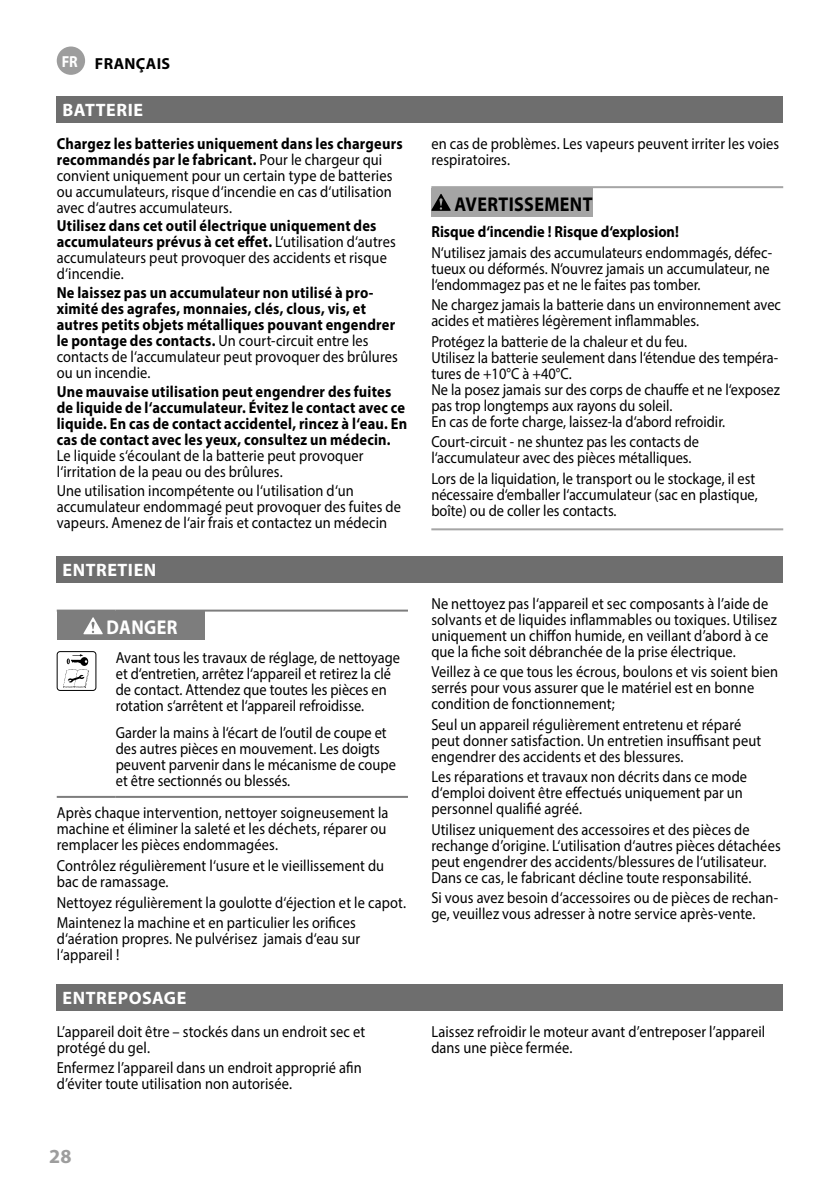
<style>
.page{position:relative;width:840px;height:1191px;background:#fff}
.page>*{position:absolute;margin:0;border:0;box-sizing:border-box;transform-origin:0 0}
.t1{font:700 20px "Myriad Pro";letter-spacing:.02em;color:#000;scale:.9 1}
.t2{font:700 20px "Myriad Pro";letter-spacing:.02em;color:#fff;scale:.9 1}
.t3{font:700 20px "Myriad Pro";color:#9d9d9d}
.t4{font:700 18px "Myriad Pro";letter-spacing:.03em;color:#fff}
.t5{font:16px/16px "Myriad Pro";letter-spacing:.005em;color:#000;scale:.9 1}
.t6{font:700 16px/16px "Myriad Pro";letter-spacing:.015em;color:#000;scale:.9 1}
.t7{font:700 16px "Myriad Pro";letter-spacing:.015em;color:#000}
.s1{color:#fff}
.s2{font-weight:700}
.s3{font-weight:400}
</style>
<div class="page">
<div style="left:57px;top:96px;width:725px;height:27px;background:#6e6e6e"></div>
<hr style="left:431px;top:528px;width:351px;height:2px;background:#a5a5a5">
<hr style="left:431px;top:186px;width:351px;height:2px;background:#a5a5a5">
<div style="left:431px;top:188px;width:161px;height:28px;background:#a5a5a5"></div>
<svg style="left:431px;top:194px;width:19px;height:17px"></svg>
<div style="left:57px;top:556px;width:725px;height:27px;background:#6e6e6e"></div>
<hr style="left:57px;top:609px;width:59px;height:2px;background:#7d7d7d">
<hr style="left:116px;top:609px;width:292px;height:2px;background:#7d7d7d">
<hr style="left:57px;top:796px;width:59px;height:2px;background:#7d7d7d">
<hr style="left:116px;top:796px;width:292px;height:2px;background:#7d7d7d">
<div style="left:57px;top:611px;width:147px;height:29px;background:#7d7d7d"></div>
<svg style="left:83px;top:617px;width:20px;height:17px"></svg>
<div style="left:57px;top:651px;width:39px;height:40px;border:1px solid #000;border-radius:3px"></div>
<svg style="left:63px;top:654px;width:26px;height:34px"></svg>
<div style="left:57px;top:984px;width:725px;height:27px;background:#6e6e6e"></div>
<div style="left:58px;top:48px;width:26px;height:26px;background:#9d9d9d;border-radius:50%"></div>
<div style="left:57px;top:47px;width:28px;height:28px;border:2px solid #9d9d9d;border-radius:50%"></div>
<p class="t7" style="left:62px;top:53px;width:110px"><span class="s1">FR</span> FRANÇAIS</p>
<p class="t4" style="left:63px;top:98px;width:82px">BATTERIE</p>
<p class="t5" style="left:57px;top:135px;width:385px"><span class="s2">Chargez les batteries uniquement dans les chargeurs recommandés par le fabricant.</span> Pour le chargeur qui convient uniquement pour un certain type de batteries ou accumulateurs, risque d‘incendie en cas d‘utilisation avec d‘autres accumulateurs.</p>
<p class="t5" style="left:57px;top:218px;width:378px"><span class="s2">Utilisez dans cet outil électrique uniquement des accumulateurs prévus à cet effet.</span> L‘utilisation d‘autres accumulateurs peut provoquer des accidents et risque d‘incendie.</p>
<p class="t6" style="left:57px;top:284px;width:380px">Ne laissez pas un accumulateur non utilisé à pro&shy;ximité des agrafes, monnaies, clés, clous, vis, et autres petits objets métalliques pouvant engendrer le pontage des contacts. <span class="s3">Un court-circuit entre les contacts de l‘accumulateur peut provoquer des brûlures ou un incendie.</span></p>
<p class="t6" style="left:57px;top:383px;width:390px">Une mauvaise utilisation peut engendrer des fuites de liquide de l‘accumulateur. Évitez le contact avec ce liquide. En cas de contact accidentel, rincez à l‘eau. En cas de contact avec les yeux, consultez un médecin.</p>
<p class="t5" style="left:57px;top:447px;width:342px">Le liquide s‘écoulant de la batterie peut provoquer l‘irritation de la peau ou des brûlures.</p>
<p class="t5" style="left:57px;top:482px;width:384px">Une utilisation incompétente ou l‘utilisation d‘un accumulateur endommagé peut provoquer des fuites de vapeurs. Amenez de l‘air frais et contactez un médecin</p>
<p class="t4" style="left:63px;top:558px;width:95px">ENTRETIEN</p>
<p class="t2" style="left:106px;top:614px;width:80px">DANGER</p>
<p class="t5" style="left:116px;top:649px;width:317px">Avant tous les travaux de réglage, de nettoyage et d‘entretien, arrêtez l‘appareil et retirez la clé de contact. Attendez que toutes les pièces en rotation s‘arrêtent et l‘appareil refroidisse.</p>
<p class="t5" style="left:116px;top:724px;width:312px">Garder la mains à l‘écart de l’outil de coupe et des autres pièces en mouvement. Les doigts peuvent parvenir dans le mécanisme de coupe et être sectionnés ou blessés.</p>
<p class="t5" style="left:57px;top:805px;width:370px">Après chaque intervention, nettoyer soigneusement la machine et éliminer la saleté et les déchets, réparer ou remplacer les pièces endommagées.</p>
<p class="t5" style="left:57px;top:857px;width:365px">Contrôlez régulièrement l‘usure et le vieillissement du bac de ramassage.</p>
<p class="t5" style="left:57px;top:891px;width:389px;line-height:20.6px">Nettoyez régulièrement la goulotte d‘éjection et le capot.<br>Maintenez la machine et en particulier les orifices</p>
<p class="t5" style="left:57px;top:930px;width:338px">d‘aération propres. Ne pulvérisez jamais d‘eau sur l‘appareil !</p>
<p class="t4" style="left:63px;top:985px;width:125px">ENTREPOSAGE</p>
<p class="t5" style="left:57px;top:1023px;width:344px">L’appareil doit être – stockés dans un endroit sec et protégé du gel.</p>
<p class="t5" style="left:57px;top:1059px;width:340px">Enfermez l’appareil dans un endroit approprié afin d’éviter toute utilisation non autorisée.</p>
<p class="t3" style="left:49px;top:1142px;width:24px">28</p>
<p class="t5" style="left:431px;top:135px;width:388px">en cas de problèmes. Les vapeurs peuvent irriter les voies respiratoires.</p>
<p class="t1" style="left:454px;top:191px;width:155px">AVERTISSEMENT</p>
<p class="t6" style="left:431px;top:223px;width:276px">Risque d‘incendie ! Risque d‘explosion!</p>
<p class="t5" style="left:431px;top:244px;width:380px">N‘utilisez jamais des accumulateurs endommagés, défec&shy;tueux ou déformés. N‘ouvrez jamais un accumulateur, ne l‘endommagez pas et ne le faites pas tomber.</p>
<p class="t5" style="left:431px;top:296px;width:390px">Ne chargez jamais la batterie dans un environnement avec acides et matières légèrement inflammables.</p>
<p class="t5" style="left:431px;top:333px;width:388px">Protégez la batterie de la chaleur et du feu.<br>Utilisez la batterie seulement dans l‘étendue des tempéra&shy;tures de +10°C à +40°C.<br>Ne la posez jamais sur des corps de chauffe et ne l‘exposez pas trop longtemps aux rayons du soleil.<br>En cas de forte charge, laissez-la d‘abord refroidir.</p>
<p class="t5" style="left:431px;top:433px;width:299px">Court-circuit - ne shuntez pas les contacts de l‘accumulateur avec des pièces métalliques.</p>
<p class="t5" style="left:431px;top:470px;width:364px">Lors de la liquidation, le transport ou le stockage, il est nécessaire d‘emballer l‘accumulateur (sac en plastique, boîte) ou de coller les contacts.</p>
<p class="t5" style="left:431px;top:595px;width:385px">Ne nettoyez pas l‘appareil et sec composants à l’aide de solvants et de liquides inflammables ou toxiques. Utilisez uniquement un chiffon humide, en veillant d’abord à ce que la fiche soit débranchée de la prise électrique.</p>
<p class="t5" style="left:431px;top:663px;width:387px">Veillez à ce que tous les écrous, boulons et vis soient bien serrés pour vous assurer que le matériel est en bonne condition de fonctionnement;</p>
<p class="t5" style="left:431px;top:716px;width:368px">Seul un appareil régulièrement entretenu et réparé peut donner satisfaction. Un entretien insuffisant peut engendrer des accidents et des blessures.</p>
<p class="t5" style="left:431px;top:768px;width:352px">Les réparations et travaux non décrits dans ce mode d‘emploi doivent être effectués uniquement par un personnel qualifié agréé.</p>
<p class="t5" style="left:431px;top:821px;width:389px">Utilisez uniquement des accessoires et des pièces de rechange d’origine. L‘utilisation d‘autres pièces détachées peut engendrer des accidents/blessures de l‘utilisateur.<br>Dans ce cas, le fabricant décline toute responsabilité.</p>
<p class="t5" style="left:431px;top:889px;width:387px">Si vous avez besoin d‘accessoires ou de pièces de rechan&shy;ge, veuillez vous adresser à notre service après-vente.</p>
<p class="t5" style="left:431px;top:1023px;width:372px">Laissez refroidir le moteur avant d’entreposer l’appareil dans une pièce fermée.</p>
</div>
